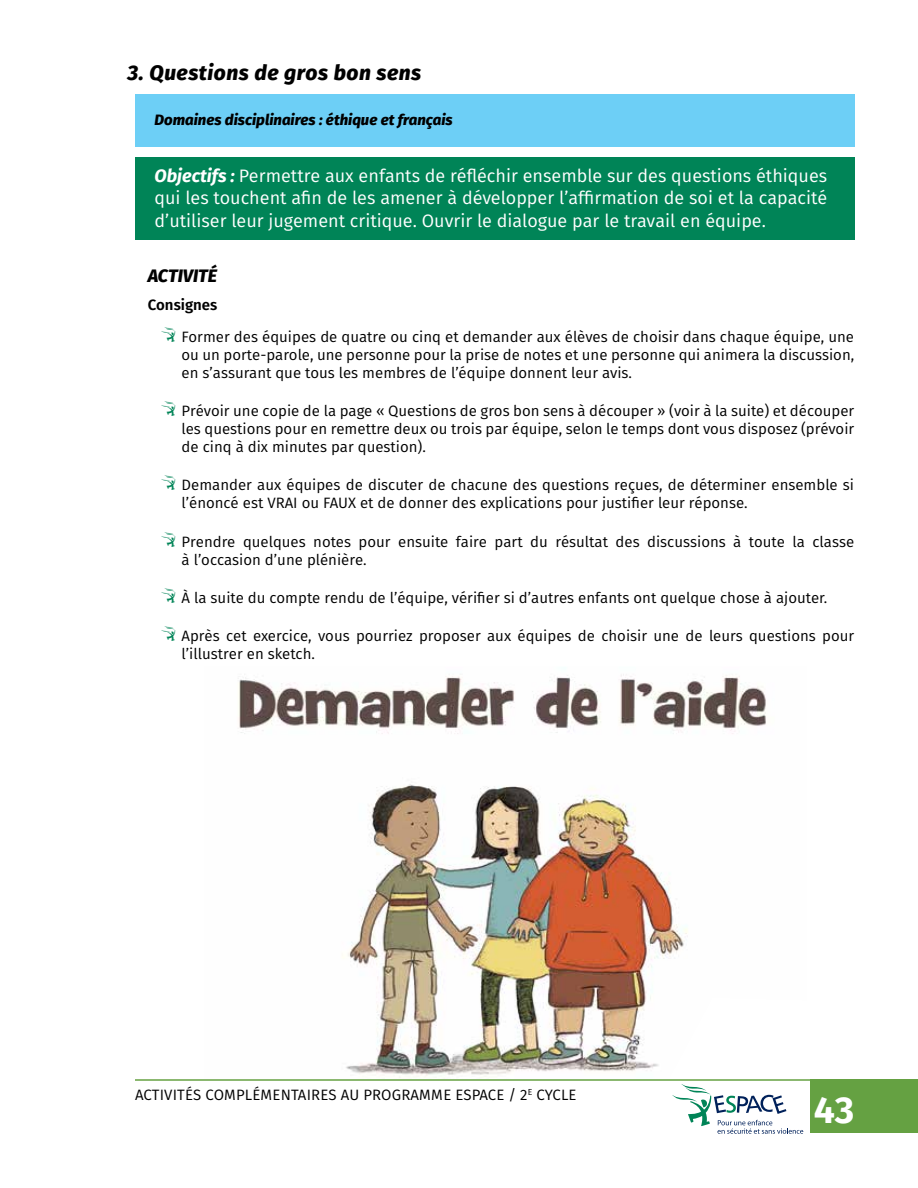
<style>
.page{position:relative;width:918px;height:1188px;background:#fff}
.page>*{position:absolute;margin:0;border:0;box-sizing:border-box;transform-origin:0 0}
.t1{font:700 37.5px "Fira Sans";color:#fff}
.t2{font:italic 800 21px "Fira Sans";letter-spacing:.025em;color:#000}
.t3{font:18px/22.5px "Fira Sans";color:#fff;text-align:justify}
.t4{font:italic 800 18px "Fira Sans";color:#000}
.t5{font:15px/18px "Fira Sans";color:#000}
.t6{font:italic 800 15px "Fira Sans";color:#000}
.t7{font:600 15px "Fira Sans";color:#000}
.s1{font-weight:700;font-style:italic}
.s2{color:#008457}
</style>
<div class="page">
<div style="left:135px;top:157px;width:719px;height:82px;background:#008457"></div>
<div style="left:135px;top:94px;width:719px;height:53px;background:#6dcff6"></div>
<img style="left:239px;top:674px;width:527px;height:404px">
<div style="left:810px;top:1079px;width:108px;height:54px;background:#65a142"></div>
<svg style="left:672px;top:1084px;width:131px;height:50px"></svg>
<hr style="left:135px;top:1079px;width:783px;height:2px;background:#65a142">
<h2 class="t2" style="left:128px;top:54px;width:295px">3. Questions de gros bon sens</h2>
<p class="t6" style="left:155px;top:107px;width:300px">Domaines disciplinaires : éthique et français</p>
<p class="t3" style="left:155px;top:164px;width:674px"><span class="s1">Objectifs :</span> Permettre aux enfants de réfléchir ensemble sur des questions éthiques qui les touchent afin de les amener à développer l’affirmation de soi et la capacité d’utiliser leur jugement critique. Ouvrir le dialogue par le travail en équipe.</p>
<p class="t4" style="left:148px;top:260px;width:71px">ACTIVITÉ</p>
<p class="t7" style="left:148px;top:293px;width:71px">Consignes</p>
<p class="t5" style="left:182px;top:327px;width:674px;text-align:justify;text-indent:-20px"><span class="s2">•</span> Former des équipes de quatre ou cinq et demander aux élèves de choisir dans chaque équipe, une ou un porte-parole, une personne pour la prise de notes et une personne qui animera la discussion, en s’assurant que tous les membres de l’équipe donnent leur avis.</p>
<p class="t5" style="left:182px;top:402px;width:674px;text-align:justify;text-indent:-20px"><span class="s2">•</span> Prévoir une copie de la page « Questions de gros bon sens à découper » (voir à la suite) et découper les questions pour en remettre deux ou trois par équipe, selon le temps dont vous disposez (prévoir de cinq à dix minutes par question).</p>
<p class="t5" style="left:182px;top:476px;width:674px;text-indent:-20px"><span class="s2">•</span> Demander aux équipes de discuter de chacune des questions reçues, de déterminer ensemble si l’énoncé est VRAI ou FAUX et de donner des explications pour justifier leur réponse.</p>
<p class="t5" style="left:182px;top:532px;width:674px;text-indent:-20px"><span class="s2">•</span> Prendre quelques notes pour ensuite faire part du résultat des discussions à toute la classe à l’occasion d’une plénière.</p>
<p class="t5" style="left:161px;top:588px;width:668px"><span class="s2">•</span> À la suite du compte rendu de l’équipe, vérifier si d’autres enfants ont quelque chose à ajouter.</p>
<p class="t5" style="left:182px;top:627px;width:674px;text-indent:-20px"><span class="s2">•</span> Après cet exercice, vous pourriez proposer aux équipes de choisir une de leurs questions pour l’illustrer en sketch.</p>
<p class="t5" style="left:135px;top:1085px;width:443px">ACTIVITÉS COMPLÉMENTAIRES AU PROGRAMME ESPACE / 2<sup>E</sup> CYCLE</p>
<h1 class="t1" style="left:814px;top:1079px;width:42px">43</h1>
</div>
